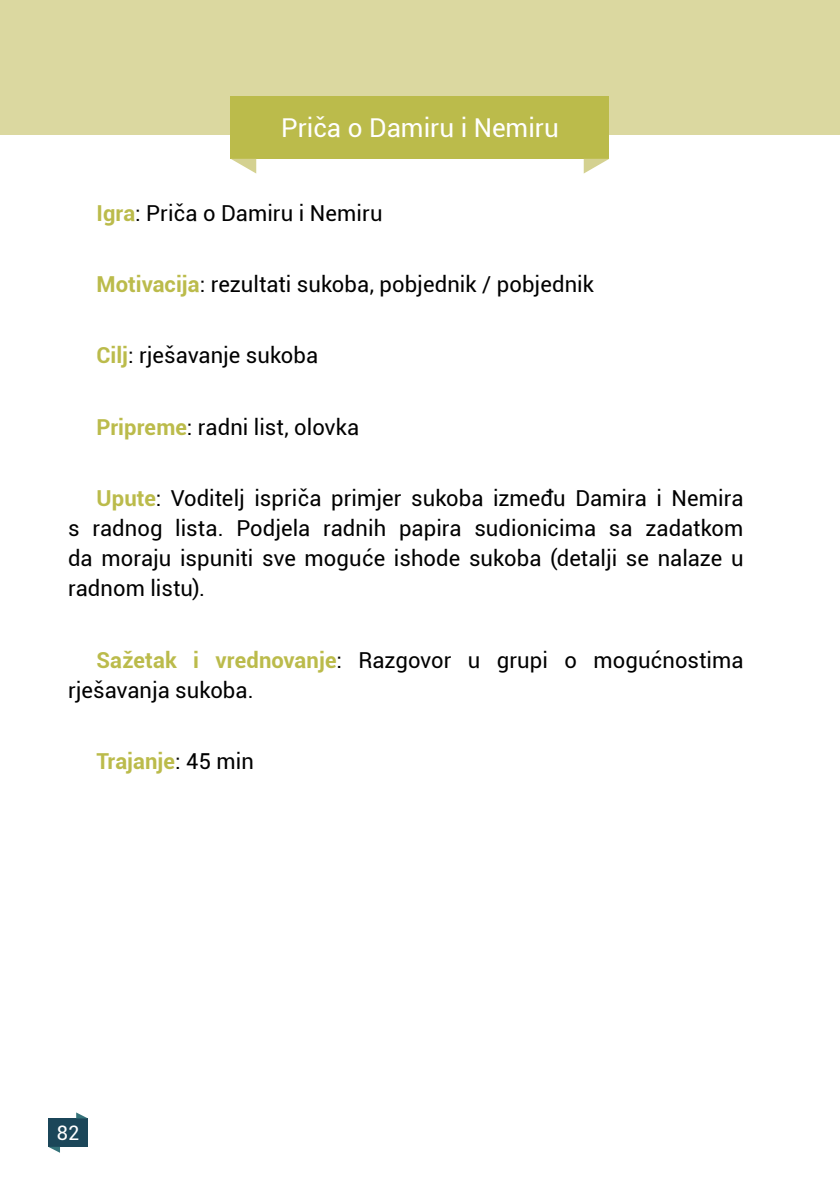
<style>
.page{position:relative;width:840px;height:1191px;background:#fff}
.page>*{position:absolute;margin:0;border:0;box-sizing:border-box;transform-origin:0 0}
.t1{font:26px "Roboto";color:#fff}
.t2{font:22px/30px "Roboto";color:#000;text-align:justify}
.t3{font:700 22px "Roboto";color:#bbbb4b}
.t4{font:20px "Roboto";color:#fff}
.s1{font-weight:700;color:#bbbb4b}
.s2{font-weight:400;color:#000}
</style>
<div class="page">
<div style="left:48px;top:1118px;width:40px;height:28px;background:#1b4659"></div>
<svg style="left:48px;top:1146px;width:12px;height:6px"></svg>
<svg style="left:76px;top:1112px;width:11px;height:6px"></svg>
<div style="left:0;top:0;width:839px;height:135px;background:#dbd8a0"></div>
<div style="left:230px;top:96px;width:379px;height:63px;background:#bbbb4b"></div>
<svg style="left:231px;top:159px;width:25px;height:14px"></svg>
<svg style="left:583px;top:159px;width:26px;height:14px"></svg>
<p class="t1" style="left:281px;top:110px;width:279px">Priča o Damiru i Nemiru</p>
<p class="t2" style="left:96px;top:197px;width:287px"><span class="s1">Igra</span>: Priča o Damiru i Nemiru</p>
<p class="t2" style="left:96px;top:268px;width:499px"><span class="s1">Motivacija</span>: rezultati sukoba, pobjednik / pobjednik</p>
<p class="t2" style="left:96px;top:340px;width:223px"><span class="s1">Cilj</span>: rješavanje sukoba</p>
<p class="t2" style="left:96px;top:411px;width:264px"><span class="s1">Pripreme</span>: radni list, olovka</p>
<p class="t2" style="left:68px;top:482px;width:676px;text-indent:28px"><span class="s1">Upute</span>: Voditelj ispriča primjer sukoba između Damira i Nemira s radnog lista. Podjela radnih papira sudionicima sa zadatkom da moraju ispuniti sve moguće ishode sukoba (detalji se nalaze u radnom listu).</p>
<p class="t2" style="left:68px;top:644px;width:676px;text-indent:28px"><span class="s1">Sažetak i vrednovanje</span>: Razgovor u grupi o mogućnostima rješavanja sukoba.</p>
<p class="t3" style="left:96px;top:745px;width:159px">Trajanje<span class="s2">: 45 min</span></p>
<p class="t4" style="left:57px;top:1119px;width:24px">82</p>
</div>
